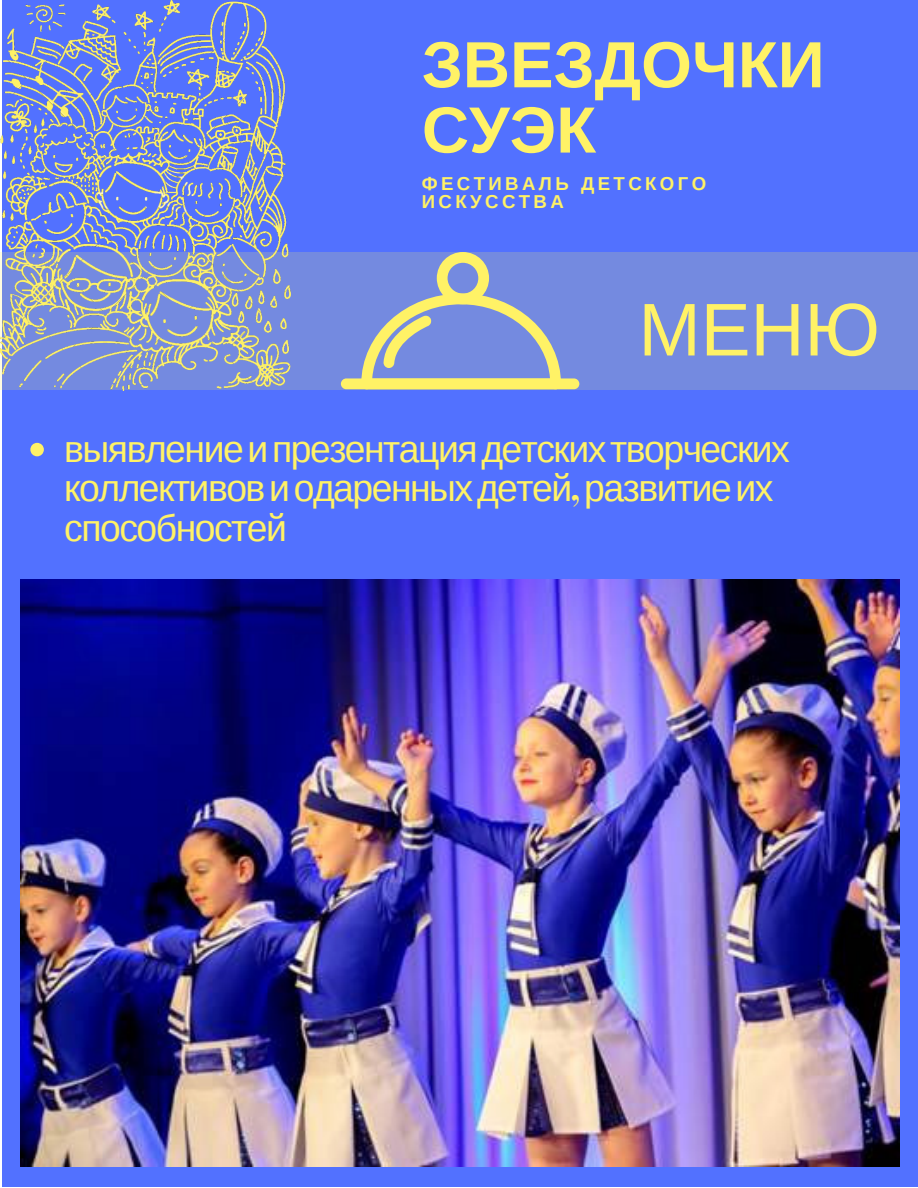
<style>
.page{position:relative;width:918px;height:1188px;background:#fff}
.page>*{position:absolute;margin:0;border:0;box-sizing:border-box;transform-origin:0 0}
.t1{font:74.7px "Liberation Sans";color:#fff266}
.t2{font:700 65.4px/65.2px "Liberation Sans";color:#fff266}
.t3{font:37.35px/39.3px "Liberation Sans";letter-spacing:-.04em;color:#fff266}
.t4{font:700 18.75px/18px "Liberation Sans";letter-spacing:.18em;color:#fff266}
.s1{font-family:"Abril Fatface"}
</style>
<div class="page">
<div style="left:2px;top:0;width:916px;height:1187px;background:#5271ff"></div>
<img style="left:0;top:0;width:290px;height:390px">
<svg style="left:0;top:252px;width:918px;height:137px;background:#8092d4"></svg>
<svg style="left:30px;top:443px;width:14px;height:13px"></svg>
<img style="left:20px;top:579px;width:880px;height:588px">
<div style="left:550px;top:378px;width:29px;height:11px;background:#fff266;border-radius:5px"></div>
<div style="left:341px;top:378px;width:31px;height:11px;background:#fff266;border-radius:5px"></div>
<svg style="left:361px;top:252px;width:200px;height:137px;background:#97a4c1"></svg>
<h2 class="t2" style="left:422px;top:32px;width:404px">ЗВЕЗДОЧКИ<br>СУЭК</h2>
<p class="t4" style="left:422px;top:175px;width:286px">ФЕСТИВАЛЬ ДЕТСКОГО<br>ИСКУССТВА</p>
<h1 class="t1" style="left:638px;top:288px;width:243px">МЕНЮ</h1>
<p class="t3" style="left:64px;top:429px;width:727px">выявлениеипрезентациядетскихтворческих коллективовиодаренныхдетей<span class="s1">,</span>развитиеих способностей</p>
</div>
